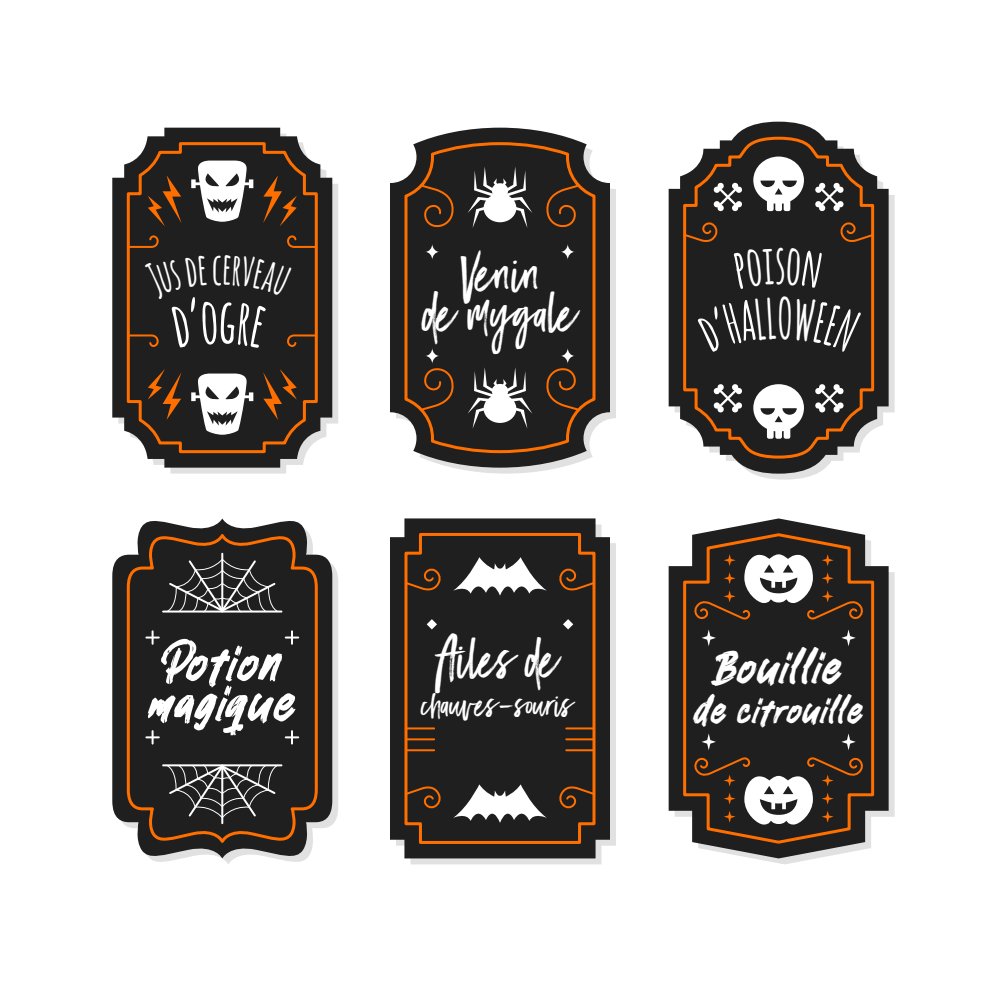
<style>
.page{position:relative;width:1000px;height:1000px;background:#fff}
.page>*{position:absolute;margin:0;border:0;box-sizing:border-box;transform-origin:0 0}
.t1{font:56px/40px "Silent Woods";color:#fff}
.t2{font:50px/40px "Black Diamond";color:#fff;text-align:center}
.t3{font:50px "Silent Woods";color:#fff}
.t4{font:40px "Silent Woods";color:#fff}
.t5{font:32px "Black Diamond";color:#fff}
</style>
<div class="page">
<svg style="left:754px;top:195px;width:141px;height:285px;fill:#e1e1e1"></svg>
<svg style="left:669px;top:122px;width:220px;height:352px"></svg>
<svg style="left:682px;top:135px;width:194px;height:325px;background:#453b33"></svg>
<svg style="left:838px;top:220px;width:37px;height:25px"></svg>
<svg style="left:683px;top:220px;width:37px;height:25px"></svg>
<svg style="left:753px;top:384px;width:51px;height:55px"></svg>
<svg style="left:753px;top:157px;width:51px;height:54px"></svg>
<svg style="left:815px;top:384px;width:29px;height:29px"></svg>
<svg style="left:713px;top:384px;width:29px;height:29px"></svg>
<svg style="left:815px;top:183px;width:29px;height:28px"></svg>
<svg style="left:713px;top:183px;width:29px;height:28px"></svg>
<svg style="left:152px;top:564px;width:186px;height:300px;fill:#e1e1e1"></svg>
<svg style="left:112px;top:518px;width:220px;height:342px;fill:#1f1f1f"></svg>
<svg style="left:125px;top:530px;width:194px;height:317px;background:#322923"></svg>
<svg style="left:146px;top:731px;width:13px;height:13px"></svg>
<svg style="left:146px;top:631px;width:13px;height:13px"></svg>
<svg style="left:286px;top:631px;width:12px;height:13px"></svg>
<svg style="left:286px;top:731px;width:12px;height:13px"></svg>
<hr style="left:163px;top:611px;width:118px;height:2px;background:#fff">
<hr style="left:221px;top:554px;width:2px;height:58px;background:#fff">
<svg style="left:166px;top:558px;width:113px;height:56px;background:#484848"></svg>
<hr style="left:163px;top:764px;width:118px;height:2px;background:#fff">
<hr style="left:221px;top:765px;width:2px;height:58px;background:#fff">
<svg style="left:165px;top:763px;width:114px;height:56px;background:#484848"></svg>
<svg style="left:752px;top:572px;width:143px;height:292px;fill:#e1e1e1"></svg>
<svg style="left:669px;top:518px;width:220px;height:340px;fill:#1f1f1f"></svg>
<svg style="left:682px;top:532px;width:194px;height:313px;background:#392e26"></svg>
<svg style="left:702px;top:629px;width:14px;height:17px"></svg>
<svg style="left:841px;top:629px;width:15px;height:17px"></svg>
<svg style="left:692px;top:554px;width:174px;height:68px"></svg>
<svg style="left:692px;top:733px;width:174px;height:92px;background:#4e4640"></svg>
<svg style="left:404px;top:543px;width:212px;height:321px;background:#ddd"></svg>
<svg style="left:390px;top:518px;width:220px;height:340px;background:#303030"></svg>
<div style="left:403px;top:531px;width:194px;height:314px;background:#1f1f1f"></div>
<svg style="left:427px;top:619px;width:10px;height:10px"></svg>
<svg style="left:563px;top:619px;width:10px;height:10px"></svg>
<hr style="left:407px;top:727px;width:27px;height:2px;background:#ff6f00">
<hr style="left:407px;top:738px;width:27px;height:2px;background:#ff6f00">
<hr style="left:407px;top:749px;width:27px;height:2px;background:#ff6f00">
<hr style="left:566px;top:727px;width:27px;height:2px;background:#ff6f00">
<hr style="left:566px;top:738px;width:27px;height:2px;background:#ff6f00">
<hr style="left:566px;top:749px;width:27px;height:2px;background:#ff6f00">
<svg style="left:453px;top:557px;width:94px;height:39px"></svg>
<svg style="left:453px;top:784px;width:94px;height:39px"></svg>
<svg style="left:556px;top:566px;width:40px;height:25px"></svg>
<svg style="left:556px;top:786px;width:40px;height:25px"></svg>
<svg style="left:404px;top:566px;width:40px;height:25px"></svg>
<svg style="left:404px;top:786px;width:40px;height:25px"></svg>
<svg style="left:455px;top:188px;width:161px;height:286px;fill:#e1e1e1"></svg>
<svg style="left:390px;top:128px;width:220px;height:340px;fill:#1f1f1f"></svg>
<svg style="left:403px;top:141px;width:194px;height:314px;background:#332b25"></svg>
<svg style="left:425px;top:348px;width:14px;height:16px"></svg>
<svg style="left:561px;top:348px;width:14px;height:16px"></svg>
<svg style="left:425px;top:244px;width:14px;height:16px"></svg>
<svg style="left:561px;top:244px;width:14px;height:16px"></svg>
<svg style="left:468px;top:367px;width:64px;height:62px"></svg>
<svg style="left:468px;top:167px;width:64px;height:61px"></svg>
<svg style="left:546px;top:183px;width:35px;height:44px;background:#422b1a"></svg>
<svg style="left:419px;top:183px;width:35px;height:44px;background:#422b1a"></svg>
<svg style="left:546px;top:368px;width:35px;height:44px;background:#412b1a"></svg>
<svg style="left:419px;top:368px;width:35px;height:44px;background:#412b1a"></svg>
<svg style="left:170px;top:177px;width:168px;height:297px;fill:#e1e1e1"></svg>
<svg style="left:112px;top:128px;width:220px;height:340px;fill:#1f1f1f"></svg>
<svg style="left:125px;top:141px;width:194px;height:314px;background:#3b3027"></svg>
<svg style="left:127px;top:235px;width:32px;height:14px"></svg>
<svg style="left:287px;top:235px;width:31px;height:14px"></svg>
<svg style="left:191px;top:374px;width:62px;height:61px"></svg>
<svg style="left:191px;top:161px;width:62px;height:61px"></svg>
<svg style="left:263px;top:175px;width:34px;height:51px;background:#4a2e18"></svg>
<svg style="left:148px;top:175px;width:34px;height:51px;background:#4a2e18"></svg>
<svg style="left:263px;top:369px;width:34px;height:51px;background:#4a2e18"></svg>
<svg style="left:148px;top:369px;width:34px;height:51px;background:#4a2e18"></svg>
<div style="left:697px;top:297px;width:164px;height:55px;background:#1f1f1f"></div>
<div style="left:127px;top:255px;width:191px;height:93px;background:#1f1f1f"></div>
<div style="left:733px;top:248px;width:89px;height:41px;background:#1f1f1f"></div>
<p class="t1" style="left:147px;top:640px;width:151px">Potion magique</p>
<p class="t2" style="left:425px;top:251px;width:154px">Venin<br>de mygale</p>
<p class="t2" style="left:437px;top:637px;width:124px">Ailes de</p>
<p class="t5" style="left:423px;top:685px;width:152px">chauves-souris</p>
<p class="t3" style="left:715px;top:636px;width:130px">Bouillie</p>
<p class="t4" style="left:694px;top:685px;width:172px">de citrouille</p>
</div>
